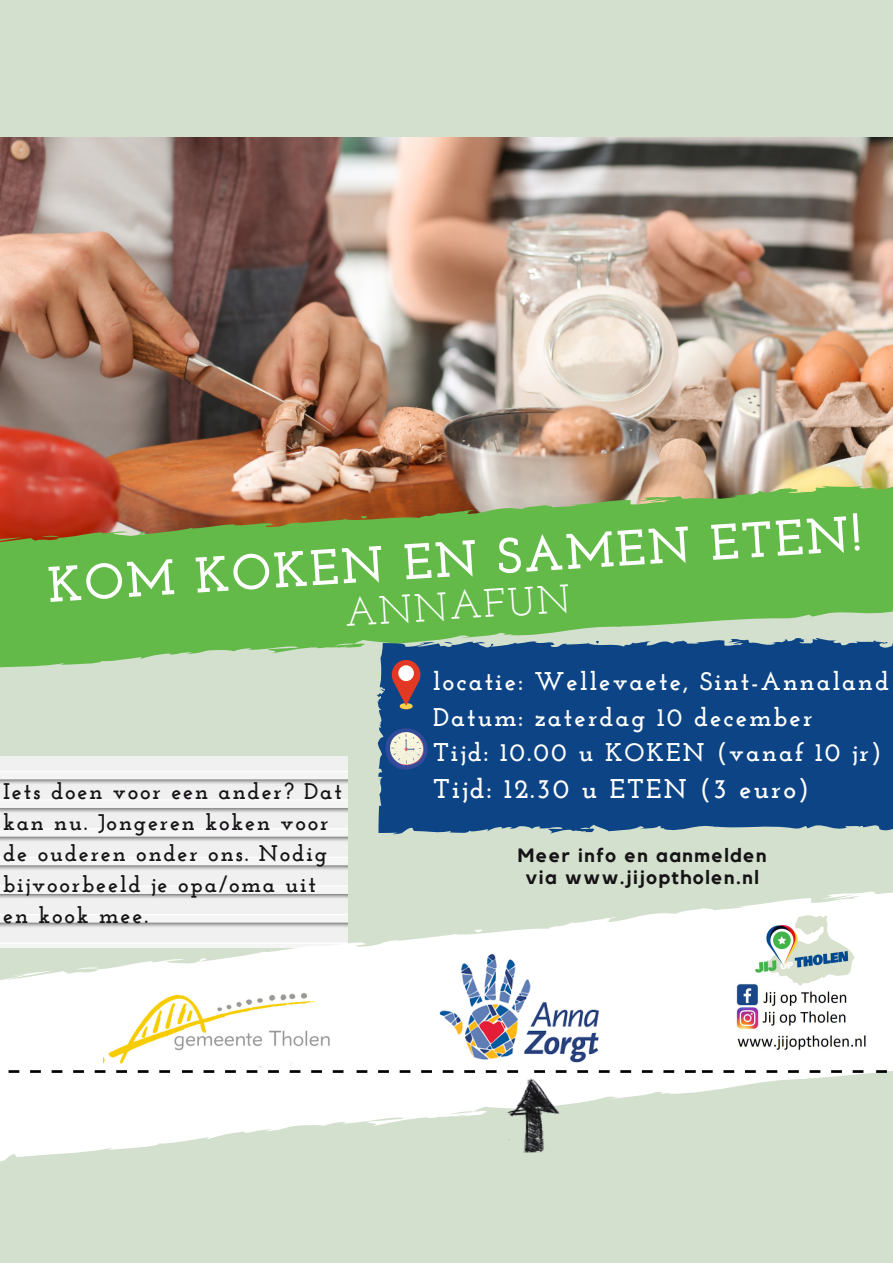
<style>
.page{position:relative;width:893px;height:1263px;background:#d3e0cd}
.page>*{position:absolute;margin:0;border:0;box-sizing:border-box;transform-origin:0 0}
.t1{font:700 50.03px "Josefin Slab";color:#fff}
.t2{font:39.53px "Josefin Slab";color:#fff}
.t3{font:700 27px "Josefin Slab";letter-spacing:.08em;color:#fff}
.t4{font:700 25.5px/35.5px "Josefin Slab";letter-spacing:.08em;color:#fff}
.t5{font:700 22.5px/31px "Josefin Slab";letter-spacing:.08em;color:#161316}
.t6{font:700 19.2px/21.8px "Kollektif";letter-spacing:.08em;color:#161316;text-align:center}
</style>
<div class="page">
<img style="left:0;top:138px;width:893px;height:339px">
<svg style="left:0;top:477px;width:893px;height:191px;background:#7dad53"></svg>
<div style="left:376px;top:638px;width:517px;height:196px;background:#0c4485"></div>
<div style="left:400px;top:704px;width:12px;height:5px;background:#e7a838;border-radius:50%"></div>
<div style="left:400px;top:703px;width:12px;height:6px;background:#fcd24f;border-radius:50%"></div>
<svg style="left:392px;top:660px;width:28px;height:46px"></svg>
<div style="left:398px;top:665px;width:16px;height:16px;background:#fff;border-radius:50%"></div>
<svg style="left:385px;top:728px;width:43px;height:42px;background:#8394b1"></svg>
<img style="left:1px;top:757px;width:346px;height:99px">
<svg style="left:0;top:856px;width:893px;height:306px"></svg>
<img style="left:504px;top:1073px;width:68px;height:80px">
<img style="left:733px;top:984px;width:140px;height:73px">
<img style="left:735px;top:901px;width:138px;height:98px">
<img style="left:104px;top:982px;width:225px;height:85px">
<svg style="left:0;top:1067px;width:893px;height:6px;background:#c6c6c6"></svg>
<img style="left:432px;top:948px;width:185px;height:119px">
<h1 class="t1" style="left:46px;top:567px;width:816px;rotate:-4deg">KOM KOKEN EN SAMEN ETEN!</h1>
<h2 class="t2" style="left:344px;top:597px;width:227px;rotate:-4deg">ANNAFUN</h2>
<p class="t5" style="left:3px;top:778px;width:340px">Iets doen voor een ander? Dat kan nu. Jongeren koken voor de ouderen onder ons. Nodig bijvoorbeeld je opa/oma uit en kook mee.</p>
<p class="t4" style="left:433px;top:666px;width:457px">locatie: Wellevaete, Sint-Annaland<br>Datum: zaterdag 10 december<br>Tijd: 10.00 u KOKEN (vanaf 10 jr)</p>
<p class="t3" style="left:433px;top:777px;width:377px">Tijd: 12.30 u ETEN (3 euro)</p>
<p class="t6" style="left:518px;top:845px;width:250px">Meer info en aanmelden via www.jijoptholen.nl</p>
</div>
